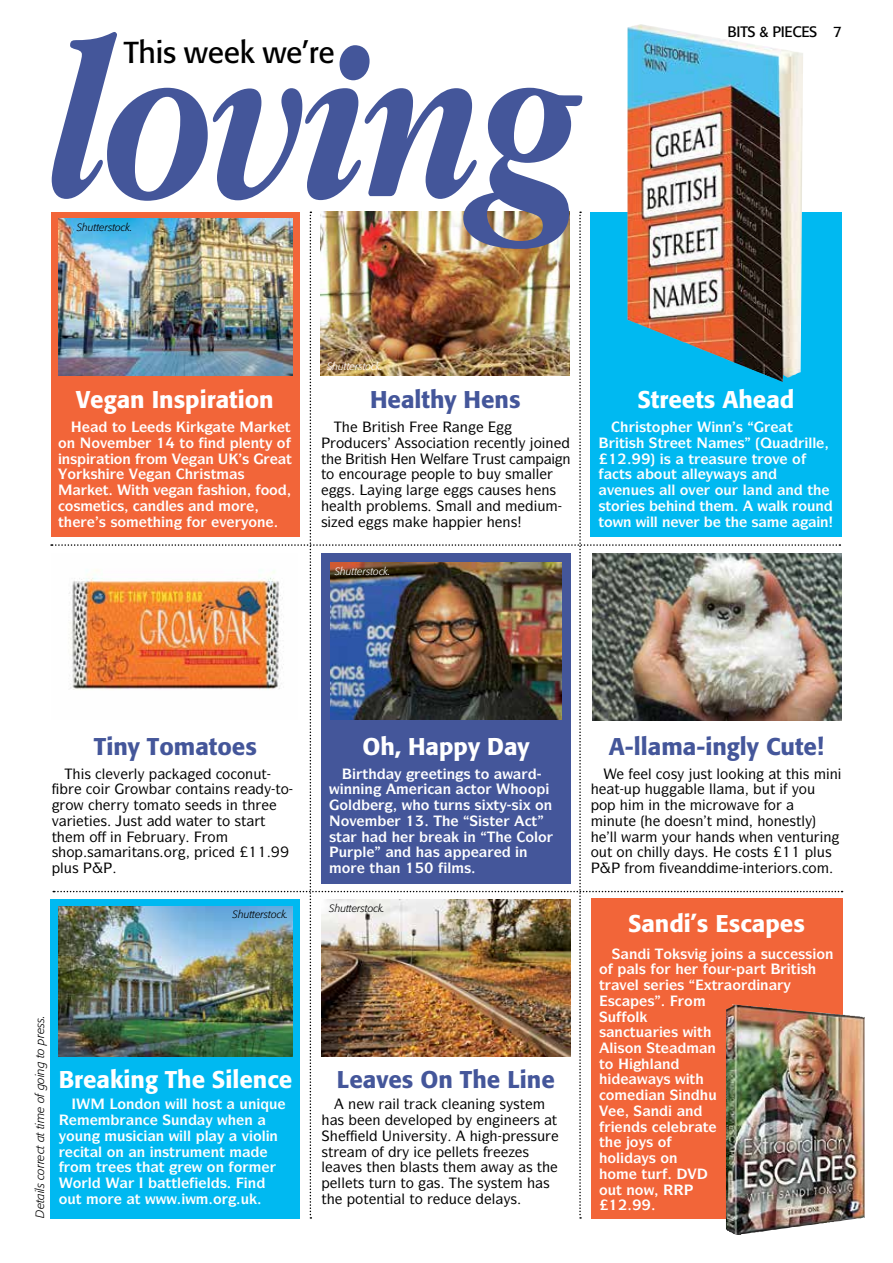
<style>
.page{position:relative;width:893px;height:1263px;background:#fff}
.page>*{position:absolute;margin:0;border:0;box-sizing:border-box;transform-origin:0 0}
.t1{font:italic 700 condensed 232.5px "Garamond IT Cby BT";letter-spacing:-.02em;color:#44569a}
.t2{font:30px "Formata";letter-spacing:-.01em;color:#000}
.t3{font:500 24px "Formata";color:#fff}
.t4{font:500 24px "Formata";color:#44569a}
.t5{font:15px "Formata";letter-spacing:-.02em;color:#000}
.t6{font:700 14.25px "Itc Symbol";color:#fff}
.t7{font:500 14.25px "Itc Symbol";color:#000}
.t8{font:italic 300 12px "Formata";color:#000}
.t9{font:italic 300 10.5px "Formata";color:#000}
.t10{font:italic 300 10.5px "Formata";color:#fff}
</style>
<div class="page">
<img style="left:726px;top:1005px;width:139px;height:230px">
<img style="left:627px;top:24px;width:176px;height:188px">
<img style="left:51px;top:212px;width:791px;height:1007px">
<h1 class="t1" style="left:52px;top:-9px;width:534px">loving</h1>
<h2 class="t2" style="left:124px;top:34px;width:212px">This week we’re</h2>
<p class="t9" style="left:77px;top:221px;width:57px">Shutterstock.</p>
<p class="t5" style="left:728px;top:23px;width:91px">BITS &amp; PIECES</p>
<p class="t5" style="left:833px;top:22px;width:10px">7</p>
<h3 class="t3" style="left:76px;top:385px;width:199px">Vegan Inspiration</h3>
<p class="t6" style="left:71px;top:418px;width:57px">★ ▼□</p>
<p class="t6" style="left:58px;top:433px;width:51px">□■ □❖</p>
<p class="t6" style="left:166px;top:433px;width:52px">✔ ▼□ ■</p>
<p class="t6" style="left:239px;top:433px;width:48px">● ■▼ □</p>
<p class="t6" style="left:104px;top:449px;width:52px">▼□■ □</p>
<p class="t6" style="left:163px;top:465px;width:55px">■ ▲▼</p>
<p class="t6" style="left:103px;top:481px;width:59px">▼ ▼ ❖</p>
<p class="t6" style="left:185px;top:481px;width:95px">■ ▲ □■ □□</p>
<p class="t6" style="left:148px;top:496px;width:59px">■●▲ ■</p>
<p class="t6" style="left:99px;top:512px;width:29px">▲ ▲□</p>
<p class="t10" style="left:327px;top:360px;width:57px">Shutterstock.</p>
<h3 class="t4" style="left:370px;top:385px;width:152px">Healthy Hens</h3>
<p class="t7" style="left:460px;top:418px;width:10px">■</p>
<p class="t7" style="left:381px;top:434px;width:47px">▲ ▲▲□</p>
<p class="t7" style="left:444px;top:434px;width:27px">▼□■</p>
<p class="t7" style="left:501px;top:434px;width:54px">■▼● □ ■</p>
<p class="t7" style="left:364px;top:449px;width:54px">▼▲ ★■</p>
<p class="t7" style="left:440px;top:449px;width:5px">●</p>
<p class="t7" style="left:486px;top:449px;width:21px">◆▲▼</p>
<p class="t7" style="left:563px;top:449px;width:10px">■</p>
<p class="t7" style="left:321px;top:465px;width:58px">▼□ ■ □◆</p>
<p class="t7" style="left:427px;top:465px;width:86px">□ ● ▼□ ◆ ▲</p>
<p class="t7" style="left:467px;top:481px;width:56px">▲ ◆▲ ▲</p>
<p class="t7" style="left:465px;top:497px;width:29px">●● ■</p>
<p class="t10" style="left:335px;top:565px;width:57px">Shutterstock.</p>
<h3 class="t3" style="left:637px;top:385px;width:158px">Streets Ahead</h3>
<p class="t6" style="left:639px;top:418px;width:23px">▲▼□</p>
<p class="t6" style="left:715px;top:418px;width:29px">■■▲</p>
<p class="t6" style="left:752px;top:449px;width:51px">▼ □❖ □</p>
<p class="t6" style="left:654px;top:465px;width:45px">□◆▼ ●●</p>
<p class="t6" style="left:607px;top:481px;width:90px">❖ ■◆ ▲ ●● □❖</p>
<p class="t6" style="left:715px;top:481px;width:50px">□◆ ● ■</p>
<p class="t6" style="left:599px;top:496px;width:23px">▲▼□</p>
<p class="t6" style="left:638px;top:496px;width:69px">▲ ■ ▼</p>
<p class="t6" style="left:776px;top:496px;width:49px">● □◆■</p>
<p class="t6" style="left:599px;top:512px;width:35px">▼□ ■</p>
<p class="t6" style="left:650px;top:512px;width:37px">●● ■ ❖</p>
<p class="t6" style="left:820px;top:512px;width:10px">■</p>
<h3 class="t4" style="left:94px;top:732px;width:164px">Tiny Tomatoes</h3>
<p class="t7" style="left:85px;top:764px;width:55px">▲ ●❖ ●</p>
<p class="t7" style="left:222px;top:764px;width:46px">□ □■◆▼</p>
<p class="t7" style="left:182px;top:780px;width:50px">□■▼ ■▲</p>
<p class="t7" style="left:167px;top:796px;width:26px">▼□ ▲</p>
<p class="t7" style="left:215px;top:796px;width:34px">▲ ■ ▼</p>
<p class="t7" style="left:52px;top:812px;width:92px">❖ ▼ ▲ ◆▲▼</p>
<p class="t7" style="left:194px;top:812px;width:73px">▼ ▼□ ▲▼ ▼</p>
<p class="t7" style="left:52px;top:827px;width:72px">▼ □ ■</p>
<p class="t7" style="left:52px;top:843px;width:44px">▲□ ▲</p>
<p class="t7" style="left:132px;top:843px;width:42px">▼ ■▲□</p>
<p class="t7" style="left:60px;top:859px;width:20px">●◆▲</p>
<p class="t9" style="left:233px;top:908px;width:57px">Shutterstock.</p>
<h3 class="t3" style="left:363px;top:732px;width:168px">Oh, Happy Day</h3>
<p class="t6" style="left:437px;top:764px;width:54px">▼■ ▲ ▼□</p>
<p class="t6" style="left:344px;top:780px;width:31px">■■■</p>
<p class="t6" style="left:443px;top:780px;width:44px">■ ▼□</p>
<p class="t6" style="left:421px;top:796px;width:133px">□ ▼◆ ■▲ ▲ ▼ ▲ □■</p>
<p class="t6" style="left:467px;top:827px;width:10px">■</p>
<p class="t6" style="left:526px;top:827px;width:23px">□●□</p>
<p class="t6" style="left:519px;top:843px;width:10px">■</p>
<p class="t6" style="left:342px;top:859px;width:60px">□ ▼ ■</p>
<p class="t9" style="left:329px;top:902px;width:57px">Shutterstock.</p>
<p class="t8" style="left:33px;top:1217px;width:204px;rotate:-90deg">Details correct at time of going to press.</p>
<h3 class="t3" style="left:59px;top:1065px;width:235px">Breaking The Silence</h3>
<p class="t6" style="left:117px;top:1095px;width:45px">□■ □■</p>
<p class="t6" style="left:180px;top:1095px;width:99px">●● □▲▼ ◆■ ❑◆</p>
<p class="t6" style="left:134px;top:1111px;width:55px">■ ◆■</p>
<p class="t6" style="left:244px;top:1111px;width:10px">■</p>
<p class="t6" style="left:66px;top:1126px;width:27px">□◆■</p>
<p class="t6" style="left:156px;top:1126px;width:54px">■ ●● ●</p>
<p class="t6" style="left:242px;top:1126px;width:38px">❖□●■</p>
<p class="t6" style="left:84px;top:1142px;width:107px">▼ ● □■ ■ ■▲▼ ◆</p>
<p class="t6" style="left:125px;top:1158px;width:42px">▲ ▼ ▼</p>
<p class="t6" style="left:207px;top:1158px;width:37px">□■ □</p>
<p class="t6" style="left:166px;top:1174px;width:17px">▼▼●</p>
<p class="t6" style="left:248px;top:1174px;width:10px">■</p>
<p class="t6" style="left:59px;top:1189px;width:50px">□◆▼ □</p>
<h3 class="t4" style="left:337px;top:1065px;width:219px">Leaves On The Line</h3>
<p class="t7" style="left:348px;top:1095px;width:10px">■</p>
<p class="t7" style="left:448px;top:1095px;width:79px">● ■■ ▲▲▼</p>
<p class="t7" style="left:401px;top:1111px;width:28px">❖ ●□</p>
<p class="t7" style="left:366px;top:1127px;width:76px">● ■❖ ▲▼</p>
<p class="t7" style="left:524px;top:1127px;width:23px">▲▲◆</p>
<p class="t7" style="left:452px;top:1142px;width:28px">●● ▼▲</p>
<p class="t7" style="left:322px;top:1158px;width:128px">● ❖▲ ▼ ■ ●▲▼▲ ▼</p>
<p class="t7" style="left:338px;top:1174px;width:78px">●● ▼▲ ▼◆ ■ ▼□</p>
<p class="t7" style="left:477px;top:1174px;width:27px">▲ ▲▼</p>
<p class="t7" style="left:322px;top:1190px;width:103px">▼ □▼ ■▼ ● ▼□</p>
<h3 class="t4" style="left:609px;top:732px;width:217px">A-llama-ingly Cute!</h3>
<p class="t7" style="left:648px;top:764px;width:110px">● □▲ ◆▲▼ ●□□ ■</p>
<p class="t7" style="left:776px;top:764px;width:35px">▼ ▼ ▲</p>
<p class="t7" style="left:830px;top:764px;width:10px">■</p>
<p class="t7" style="left:653px;top:780px;width:65px">◆ ● ●●</p>
<p class="t7" style="left:718px;top:796px;width:59px">□ ❖ □</p>
<p class="t7" style="left:607px;top:812px;width:23px">■◆▼</p>
<p class="t7" style="left:673px;top:812px;width:41px">□ ▲■▼</p>
<p class="t7" style="left:732px;top:812px;width:74px">■ □■ ▲▼●</p>
<p class="t7" style="left:765px;top:827px;width:68px">■ ❖ ■▼◆ ■</p>
<p class="t7" style="left:591px;top:843px;width:44px">□◆▼ □■</p>
<p class="t7" style="left:742px;top:843px;width:28px">□▲▼▲</p>
<p class="t7" style="left:813px;top:843px;width:20px">●◆▲</p>
<p class="t7" style="left:634px;top:859px;width:65px">□ ❖ ■</p>
<p class="t7" style="left:747px;top:859px;width:72px">■▼ □▲ □</p>
<h3 class="t3" style="left:628px;top:908px;width:178px">Sandi’s Escapes</h3>
<p class="t6" style="left:629px;top:944px;width:67px">■ □ ▲❖</p>
<p class="t6" style="left:715px;top:944px;width:63px">□ ■▲ ▲◆</p>
<p class="t6" style="left:798px;top:944px;width:37px">▲▲ □■</p>
<p class="t6" style="left:599px;top:960px;width:67px">□ ●▲ □</p>
<p class="t6" style="left:760px;top:960px;width:49px">▼ ▼ ▲</p>
<p class="t6" style="left:599px;top:975px;width:53px">▼ ❖● ▲</p>
<p class="t6" style="left:677px;top:975px;width:65px">▲ ▼ □</p>
<p class="t6" style="left:760px;top:975px;width:10px">■</p>
<p class="t6" style="left:608px;top:1007px;width:33px">◆ □●</p>
<p class="t6" style="left:599px;top:1023px;width:47px">▲■▼◆</p>
<p class="t6" style="left:610px;top:1038px;width:53px">● ▲□■ ▼</p>
<p class="t6" style="left:708px;top:1038px;width:10px">■</p>
<p class="t6" style="left:599px;top:1054px;width:32px">▼□ ★</p>
<p class="t6" style="left:657px;top:1086px;width:61px">■ ■ ◆</p>
<p class="t6" style="left:599px;top:1133px;width:69px">▼ □ ▲ □</p>
<p class="t6" style="left:649px;top:1149px;width:30px">▲ □■</p>
<p class="t6" style="left:607px;top:1164px;width:50px">□ ▼◆</p>
<p class="t6" style="left:599px;top:1180px;width:46px">□◆▼ ■□</p>
</div>
